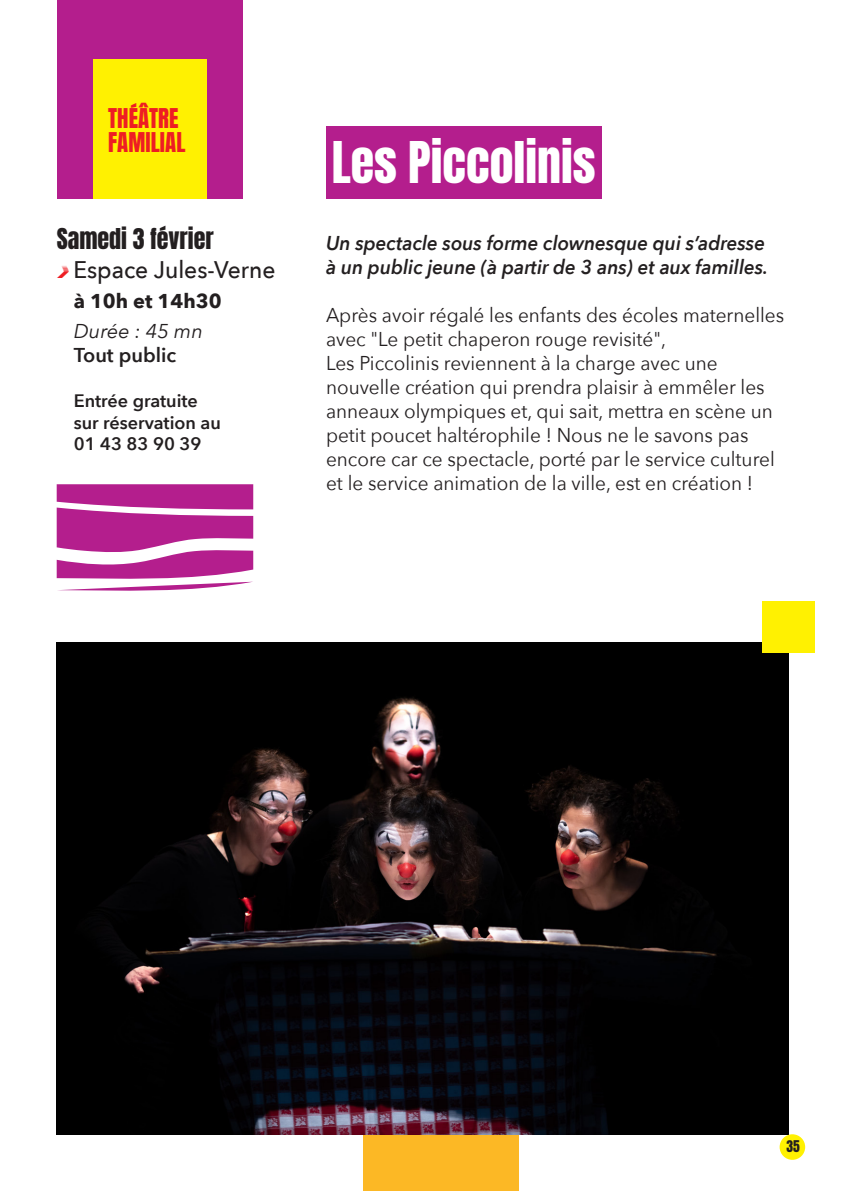
<style>
.page{position:relative;width:842px;height:1191px;background:#fff}
.page>*{position:absolute;margin:0;border:0;box-sizing:border-box;transform-origin:0 0}
.t1{font:48px "Anton";color:#fff}
.t2{font:500 24px "Avenir Next";color:#231f20;scale:.95 1}
.t3{font:24px "Anton";color:#231f20}
.t4{font:22.8px/24px "Anton";letter-spacing:.005em;color:#ee1d23}
.t5{font:20px/24px "Avenir Next";color:#231f20;scale:.95 1}
.t6{font:italic 600 20px "Avenir Next";color:#231f20;scale:.95 1}
.t7{font:700 20px "Avenir Next";color:#231f20}
.t8{font:italic 20px "Avenir Next";color:#231f20}
.t9{font:600 20px "Avenir Next";color:#231f20}
.t10{font:600 18px "Avenir Next";color:#231f20}
.t11{font:13.6px "Anton";color:#231f20}
.s1{font-family:"Airstrike Half Tone";font-weight:400;color:#ee1d23}
</style>
<div class="page">
<div style="left:363px;top:1083px;width:156px;height:108px;background:#fcb825"></div>
<div style="left:57px;top:0;width:186px;height:199px;background:#b41e8d"></div>
<div style="left:93px;top:59px;width:113px;height:140px;background:#fff101"></div>
<div style="left:326px;top:126px;width:275px;height:72px;background:#b41e8d"></div>
<img style="left:57px;top:642px;width:731px;height:492px">
<svg style="left:57px;top:484px;width:196px;height:107px"></svg>
<div style="left:780px;top:1134px;width:25px;height:25px;background:#fff101;border-radius:50%"></div>
<div style="left:762px;top:601px;width:53px;height:51px;background:#fff101"></div>
<p class="t4" style="left:108px;top:108px;width:79px">THÉÂTRE<br>FAMILIAL</p>
<p class="t3" style="left:57px;top:227px;width:159px">Samedi 3 février</p>
<p class="t2" style="left:57px;top:249px;width:232px"><span class="s1">&gt;</span> Espace Jules-Verne</p>
<p class="t7" style="left:74px;top:283px;width:149px">à 10h et 14h30</p>
<p class="t8" style="left:74px;top:314px;width:131px">Durée : 45 mn</p>
<p class="t9" style="left:74px;top:337px;width:104px">Tout public</p>
<p class="t10" style="left:74px;top:385px;width:126px">Entrée gratuite</p>
<p class="t10" style="left:74px;top:407px;width:149px">sur réservation au</p>
<p class="t10" style="left:74px;top:429px;width:129px">01 43 83 90 39</p>
<p class="t1" style="left:332px;top:138px;width:265px">Les Piccolinis</p>
<p class="t6" style="left:326px;top:226px;width:464px">Un spectacle sous forme clownesque qui s’adresse</p>
<p class="t6" style="left:326px;top:250px;width:467px">à un public jeune (à partir de 3 ans) et aux familles.</p>
<p class="t5" style="left:326px;top:302px;width:484px">Après avoir régalé les enfants des écoles maternelles avec "Le petit chaperon rouge revisité",</p>
<p class="t5" style="left:326px;top:350px;width:474px">Les Piccolinis reviennent à la charge avec une nouvelle création qui prendra plaisir à emmêler les anneaux olympiques et, qui sait, mettra en scène un petit poucet haltérophile ! Nous ne le savons pas encore car ce spectacle, porté par le service culturel et le service animation de la ville, est en création !</p>
<p class="t11" style="left:786px;top:1139px;width:15px">35</p>
</div>
